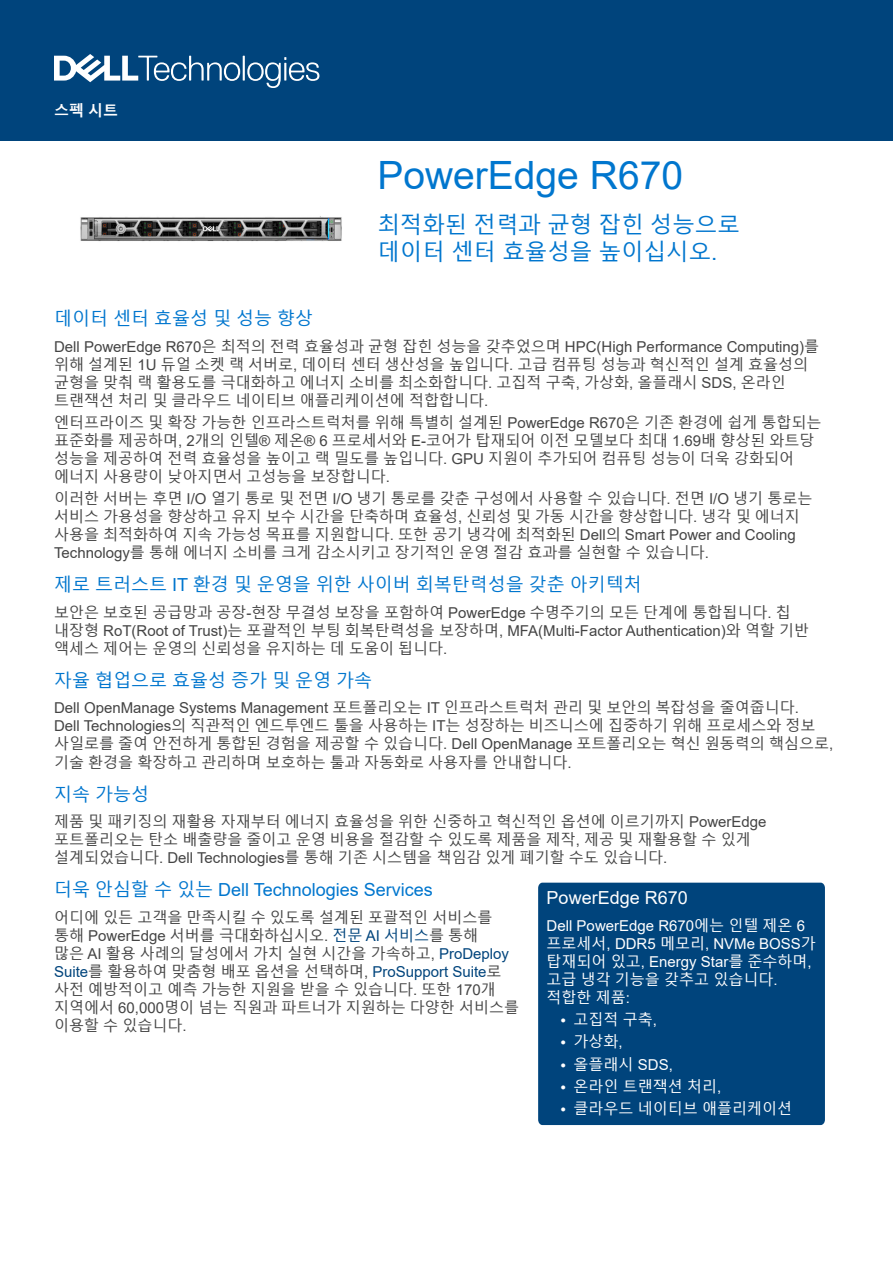
<style>
.page{position:relative;width:893px;height:1263px;background:#fff}
.page>*{position:absolute;margin:0;border:0;box-sizing:border-box;transform-origin:0 0}
.Document_Title{font:39px "Arial";color:#0076ce}
.Title_Tagline{font:22.5px/27px "Malgun Gothic";color:#0076ce}
.Heading_2{font:18px "Malgun Gothic";color:#0076ce}
.Heading_2-2{font:18px "Arial";color:#0076ce}
.Side_Box_Heading{font:18px "Arial";color:#fff}
.Body_Text{font:18px "Malgun Gothic";color:#0076ce}
.Body_Text-2{font:15px/18px "Malgun Gothic";color:#444}
.Side_box_Body_Text{font:15px/18px "Arial";color:#fff}
.t1{font:15px "Malgun Gothic";color:#fff}
.Guide_text_Banner{font:700 15px "Malgun Gothic";color:#fff}
.s1{font-family:"Arial"}
.s2{font-family:"Malgun Gothic"}
.s3{color:#00447c}
.s4{font-family:"Arial";color:#00447c}
</style>
<div class="page">
<div style="left:0;top:0;width:893px;height:141px;background:#00447c"></div>
<div style="left:538px;top:883px;width:287px;height:242px;background:#00447c"></div>
<img style="left:80px;top:216px;width:262px;height:25px">
<svg style="left:54px;top:54px;width:265px;height:34px"></svg>
<p class="Guide_text_Banner" style="left:54px;top:101px;width:66px">스펙 시트</p>
<p class="Document_Title" style="left:377px;top:149px;width:307px">PowerEdge R670</p>
<p class="Title_Tagline" style="left:377px;top:212px;width:364px">최적화된 전력과 균형 잡힌 성능으로 데이터 센터 효율성을 높이십시오<span class="s1">.</span></p>
<p class="Heading_2" style="left:54px;top:308px;width:261px">데이터 센터 효율성 및 성능 향상</p>
<p class="Body_Text-2" style="left:54px;top:338px;width:767px"><span class="s1">Dell PowerEdge R670</span>은 최적의 전력 효율성과 균형 잡힌 성능을 갖추었으며 <span class="s1">HPC(High Performance Computing)</span>를 위해 설계된 <span class="s1">1U</span> 듀얼 소켓 랙 서버로<span class="s1">,</span> 데이터 센터 생산성을 높입니다<span class="s1">.</span> 고급 컴퓨팅 성능과 혁신적인 설계 효율성의 균형을 맞춰 랙 활용도를 극대화하고 에너지 소비를 최소화합니다<span class="s1">.</span> 고집적 구축<span class="s1">,</span> 가상화<span class="s1">,</span> 올플래시 <span class="s1">SDS,</span> 온라인 트랜잭션 처리 및 클라우드 네이티브 애플리케이션에 적합합니다<span class="s1">.</span></p>
<p class="Body_Text-2" style="left:54px;top:414px;width:769px">엔터프라이즈 및 확장 가능한 인프라스트럭처를 위해 특별히 설계된 <span class="s1">PowerEdge R670</span>은 기존 환경에 쉽게 통합되는 표준화를 제공하며<span class="s1">, 2</span>개의 인텔<span class="s1">®</span> 제온<span class="s1">® 6</span> 프로세서와 <span class="s1">E-</span>코어가 탑재되어 이전 모델보다 최대 <span class="s1">1.69</span>배 향상된 와트당 성능을 제공하여 전력 효율성을 높이고 랙 밀도를 높입니다<span class="s1">. GPU</span> 지원이 추가되어 컴퓨팅 성능이 더욱 강화되어 에너지 사용량이 낮아지면서 고성능을 보장합니다<span class="s1">.</span></p>
<p class="Body_Text-2" style="left:54px;top:490px;width:760px">이러한 서버는 후면 <span class="s1">I/O</span> 열기 통로 및 전면 <span class="s1">I/O</span> 냉기 통로를 갖춘 구성에서 사용할 수 있습니다<span class="s1">.</span> 전면 <span class="s1">I/O</span> 냉기 통로는 서비스 가용성을 향상하고 유지 보수 시간을 단축하며 효율성<span class="s1">,</span> 신뢰성 및 가동 시간을 향상합니다<span class="s1">.</span> 냉각 및 에너지 사용을 최적화하여 지속 가능성 목표를 지원합니다<span class="s1">.</span> 또한 공기 냉각에 최적화된 <span class="s1">Dell</span>의 <span class="s1">Smart Power and Cooling Technology</span>를 통해 에너지 소비를 크게 감소시키고 장기적인 운영 절감 효과를 실현할 수 있습니다<span class="s1">.</span></p>
<p class="Heading_2" style="left:54px;top:575px;width:589px">제로 트러스트 <span class="s1">IT</span> 환경 및 운영을 위한 사이버 회복탄력성을 갖춘 아키텍처</p>
<p class="Body_Text-2" style="left:54px;top:604px;width:757px">보안은 보호된 공급망과 공장<span class="s1">-</span>현장 무결성 보장을 포함하여 <span class="s1">PowerEdge</span> 수명주기의 모든 단계에 통합됩니다<span class="s1">.</span> 칩 내장형 <span class="s1">RoT(Root of Trust)</span>는 포괄적인 부팅 회복탄력성을 보장하며<span class="s1">, MFA(Multi-Factor Authentication)</span>와 역할 기반 액세스 제어는 운영의 신뢰성을 유지하는 데 도움이 됩니다<span class="s1">.</span></p>
<p class="Heading_2" style="left:54px;top:670px;width:320px">자율 협업으로 효율성 증가 및 운영 가속</p>
<p class="Body_Text-2" style="left:54px;top:699px;width:781px"><span class="s1">Dell OpenManage Systems Management</span> 포트폴리오는 <span class="s1">IT</span> 인프라스트럭처 관리 및 보안의 복잡성을 줄여줍니다<span class="s1">.<br>Dell Technologies</span>의 직관적인 엔드투엔드 툴을 사용하는 <span class="s1">IT</span>는 성장하는 비즈니스에 집중하기 위해 프로세스와 정보 사일로를 줄여 안전하게 통합된 경험을 제공할 수 있습니다<span class="s1">. Dell OpenManage</span> 포트폴리오는 혁신 원동력의 핵심으로<span class="s1">, </span>기술 환경을 확장하고 관리하며 보호하는 툴과 자동화로 사용자를 안내합니다<span class="s1">.</span></p>
<p class="Body_Text" style="left:54px;top:784px;width:97px">지속 가능성</p>
<p class="Body_Text-2" style="left:54px;top:813px;width:714px">제품 및 패키징의 재활용 자재부터 에너지 효율성을 위한 신중하고 혁신적인 옵션에 이르기까지 <span class="s1">PowerEdge </span>포트폴리오는 탄소 배출량을 줄이고 운영 비용을 절감할 수 있도록 제품을 제작<span class="s1">,</span> 제공 및 재활용할 수 있게 설계되었습니다<span class="s1">. Dell Technologies</span>를 통해 기존 시스템을 책임감 있게 폐기할 수도 있습니다<span class="s1">.</span></p>
<p class="Heading_2-2" style="left:54px;top:877px;width:380px"><span class="s2">더욱 안심할 수 있는</span> Dell Technologies Services</p>
<p class="Body_Text-2" style="left:54px;top:909px;width:467px">어디에 있든 고객을 만족시킬 수 있도록 설계된 포괄적인 서비스를 통해 <span class="s1">PowerEdge</span> 서버를 극대화하십시오<span class="s1">.</span> <span class="s3">전문</span> <span class="s4">AI</span> <span class="s3">서비스</span>를 통해<br>많은 <span class="s1">AI</span> 활용 사례의 달성에서 가치 실현 시간을 가속하고<span class="s1">,</span> <span class="s4">ProDeploy Suite</span>를 활용하여 맞춤형 배포 옵션을 선택하며<span class="s1">,</span> <span class="s4">ProSupport Suite</span>로 사전 예방적이고 예측 가능한 지원을 받을 수 있습니다<span class="s1">.</span> 또한 <span class="s1">170</span>개 지역에서 <span class="s1">60,000</span>명이 넘는 직원과 파트너가 지원하는 다양한 서비스를 이용할 수 있습니다<span class="s1">.</span></p>
<p class="Side_Box_Heading" style="left:547px;top:885px;width:143px">PowerEdge R670</p>
<p class="Side_box_Body_Text" style="left:547px;top:916px;width:271px">Dell PowerEdge R670<span class="s2">에는 인텔 제온</span> 6 <span class="s2">프로세서</span>, DDR5 <span class="s2">메모리</span>, NVMe BOSS<span class="s2">가 탑재되어 있고</span>, Energy Star<span class="s2">를 준수하며</span>, <span class="s2">고급 냉각 기능을 갖추고 있습니다</span>. <span class="s2">적합한 제품</span>:</p>
<p class="t1" style="left:560px;top:1011px;width:98px">• 고집적 구축<span class="s1">,</span></p>
<p class="t1" style="left:560px;top:1033px;width:64px">• 가상화<span class="s1">,</span></p>
<p class="t1" style="left:560px;top:1055px;width:114px">• 올플래시 <span class="s1">SDS,</span></p>
<p class="t1" style="left:560px;top:1078px;width:163px">• 온라인 트랜잭션 처리<span class="s1">,</span></p>
<p class="t1" style="left:560px;top:1100px;width:233px">• 클라우드 네이티브 애플리케이션</p>
</div>
